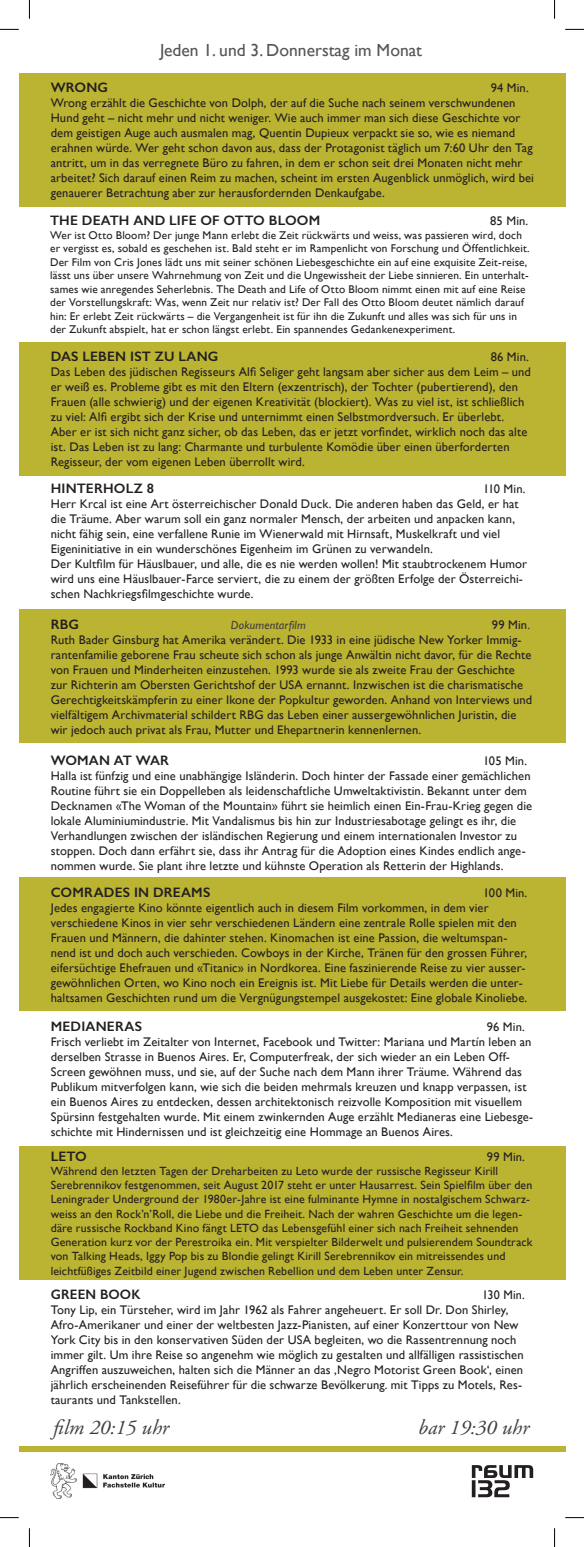
<style>
.page{position:relative;width:584px;height:1547px;background:#fff}
.page>*{position:absolute;margin:0;border:0;box-sizing:border-box;transform-origin:0 0}
.t1{font:italic 20.88px "Adobe Garamond Pro";color:#3e3e3f}
.t2{font:17.5px "Gill Sans";color:#545557}
.t3{font:600 13.75px "Gill Sans";letter-spacing:.01em;color:#231f20}
.t4{font:12.5px/15px "Gill Sans";letter-spacing:.01em;color:#231f20}
.t5{font:11.88px/14.2px "Gill Sans";letter-spacing:.01em;color:#231f20}
.t6{font:italic 11.88px "Gill Sans";letter-spacing:.01em;color:#3e3e3f}
.t7{font:11.25px/13.5px "Gill Sans";letter-spacing:.015em;color:#231f20}
.s1{color:#3e3e3f}
</style>
<div class="page">
<div style="left:19px;top:877px;width:545px;height:134px;background:#bbb332"></div>
<div style="left:19px;top:609px;width:545px;height:134px;background:#bbb332"></div>
<div style="left:19px;top:342px;width:545px;height:133px;background:#bbb332"></div>
<div style="left:19px;top:73px;width:545px;height:134px;background:#bbb332"></div>
<div style="left:19px;top:1146px;width:545px;height:133px;background:#bbb332"></div>
<div style="left:19px;top:1447px;width:545px;height:5px;background:#bbb332"></div>
<img style="left:51px;top:1463px;width:113px;height:36px">
<svg style="left:471px;top:1466px;width:62px;height:32px"></svg>
<svg style="left:471px;top:1465px;width:61px;height:32px"></svg>
<svg style="left:0;top:29px;width:19px;height:1px"></svg>
<svg style="left:565px;top:29px;width:18px;height:1px"></svg>
<svg style="left:0;top:1517px;width:19px;height:1px"></svg>
<svg style="left:565px;top:1517px;width:18px;height:1px"></svg>
<svg style="left:29px;top:0;width:1px;height:19px"></svg>
<svg style="left:29px;top:1528px;width:1px;height:19px"></svg>
<svg style="left:554px;top:0;width:1px;height:19px"></svg>
<svg style="left:554px;top:1528px;width:1px;height:19px"></svg>
<h2 class="t2" style="left:160px;top:39px;width:263px">Jeden 1. und 3. Donnerstag im Monat</h2>
<p class="t3" style="left:51px;top:79px;width:59px">WRONG</p>
<p class="t4" style="left:51px;top:81px;width:484px;text-indent:439px">94 Min.<br>Wrong erzählt die Geschichte von Dolph, der auf die Suche nach seinem verschwundenen Hund geht – nicht mehr und nicht weniger. Wie auch immer man sich diese Geschichte vor dem geistigen Auge auch ausmalen mag, Quentin Dupieux verpackt sie so, wie es niemand erahnen würde. Wer geht schon davon aus, dass der Protagonist täglich um 7:60 Uhr den Tag antritt, um in das verregnete Büro zu fahren, in dem er schon seit drei Monaten nicht mehr arbeitet? Sich darauf einen Reim zu machen, scheint im ersten Augenblick unmöglich, wird bei genauerer Betrachtung aber zur herausfordernden Denkaufgabe.</p>
<p class="t3" style="left:50px;top:212px;width:271px">THE DEATH AND LIFE OF OTTO BLOOM</p>
<p class="t4" style="left:489px;top:213px;width:40px">85 Min.</p>
<p class="t7" style="left:50px;top:228px;width:480px">Wer ist Otto Bloom? Der junge Mann erlebt die Zeit rückwärts und weiss, was passieren wird, doch er vergisst es, sobald es geschehen ist. Bald steht er im Rampenlicht von Forschung und Öffentlichkeit.<br>Der Film von Cris Jones lädt uns mit seiner schönen Liebesgeschichte ein auf eine exquisite Zeit-reise, lässt uns über unsere Wahrnehmung von Zeit und die Ungewissheit der Liebe sinnieren. Ein unterhalt&shy;sames wie anregendes Seherlebnis. The Death and Life of Otto Bloom nimmt einen mit auf eine Reise der Vorstellungskraft: Was, wenn Zeit nur relativ ist? Der Fall des Otto Bloom deutet nämlich darauf hin: Er erlebt Zeit rückwärts – die Vergangenheit ist für ihn die Zukunft und alles was sich für uns in der Zukunft abspielt, hat er schon längst erlebt. Ein spannendes Gedankenexperiment.</p>
<p class="t3" style="left:51px;top:348px;width:169px">DAS LEBEN IST ZU LANG</p>
<p class="t4" style="left:51px;top:349px;width:481px;text-indent:439px">86 Min.<br>Das Leben des jüdischen Regisseurs Alfi Seliger geht langsam aber sicher aus dem Leim – und er weiß es. Probleme gibt es mit den Eltern (exzentrisch), der Tochter (pubertierend), den Frauen (alle schwierig) und der eigenen Kreativität (blockiert). Was zu viel ist, ist schließlich zu viel: Alfi ergibt sich der Krise und unternimmt einen Selbstmordversuch. Er überlebt.<br>Aber er ist sich nicht ganz sicher, ob das Leben, das er jetzt vorfindet, wirklich noch das alte ist. Das Leben ist zu lang: Charmante und turbulente Komödie über einen überforderten Regisseur, der vom eigenen Leben überrollt wird.</p>
<p class="t3" style="left:51px;top:480px;width:105px">HINTERHOLZ 8</p>
<p class="t4" style="left:51px;top:481px;width:477px;text-indent:432px">110 Min.<br>Herr Krcal ist eine Art österreichischer Donald Duck. Die anderen haben das Geld, er hat die Träume. Aber warum soll ein ganz normaler Mensch, der arbeiten und anpacken kann, nicht fähig sein, eine verfallene Runie im Wienerwald mit Hirnsaft, Muskelkraft und viel Eigeninitiative in ein wunderschönes Eigenheim im Grünen zu verwandeln.<br>Der Kultfilm für Häuslbauer, und alle, die es nie werden wollen! Mit staubtrockenem Humor wird uns eine Häuslbauer-Farce serviert, die zu einem der größten Erfolge der Österreichi&shy;schen Nachkriegsfilmgeschichte wurde.</p>
<p class="t3" style="left:51px;top:616px;width:30px">RBG</p>
<p class="t6" style="left:231px;top:618px;width:76px">Dokumentarfilm</p>
<p class="t4" style="left:51px;top:617px;width:482px;text-indent:441px">99 Min<span class="s1">.<br></span>Ruth Bader Ginsburg hat Amerika verändert. Die 1933 in eine jüdische New Yorker Immig&shy;rantenfamilie geborene Frau scheute sich schon als junge Anwältin nicht davor, für die Rechte von Frauen und Minderheiten einzustehen. 1993 wurde sie als zweite Frau der Geschichte zur Richterin am Obersten Gerichtshof der USA ernannt. Inzwischen ist die charismatische Gerechtigkeitskämpferin zu einer Ikone der Popkultur geworden. Anhand von Interviews und vielfältigem Archivmaterial schildert RBG das Leben einer aussergewöhnlichen Juristin, die wir jedoch auch privat als Frau, Mutter und Ehepartnerin kennenlernen.</p>
<p class="t3" style="left:51px;top:752px;width:120px">WOMAN AT WAR</p>
<p class="t4" style="left:51px;top:753px;width:482px;text-indent:432px">105 Min.<br>Halla ist fünfzig und eine unabhängige Isländerin. Doch hinter der Fassade einer gemächlichen Routine führt sie ein Doppelleben als leidenschaftliche Umweltaktivistin. Bekannt unter dem Decknamen «The Woman of the Mountain» führt sie heimlich einen Ein-Frau-Krieg gegen die lokale Aluminiumindustrie. Mit Vandalismus bis hin zur Industriesabotage gelingt es ihr, die Verhandlungen zwischen der isländischen Regierung und einem internationalen Investor zu stoppen. Doch dann erfährt sie, dass ihr Antrag für die Adoption eines Kindes endlich ange&shy;nommen wurde. Sie plant ihre letzte und kühnste Operation als Retterin der Highlands.</p>
<p class="t3" style="left:51px;top:884px;width:161px">COMRADES IN DREAMS</p>
<p class="t4" style="left:51px;top:885px;width:477px;text-indent:432px">100 Min.<br>Jedes engagierte Kino könnte eigentlich auch in diesem Film vorkommen, in dem vier verschiedene Kinos in vier sehr verschiedenen Ländern eine zentrale Rolle spielen mit den Frauen und Männern, die dahinter stehen. Kinomachen ist eine Passion, die weltumspan&shy;nend ist und doch auch verschieden. Cowboys in der Kirche, Tränen für den grossen Führer, eifersüchtige Ehefrauen und «Titanic» in Nordkorea. Eine faszinierende Reise zu vier ausser&shy;gewöhnlichen Orten, wo Kino noch ein Ereignis ist. Mit Liebe für Details werden die unter&shy;haltsamen Geschichten rund um die Vergnügungstempel ausgekostet: Eine globale Kinoliebe.</p>
<p class="t3" style="left:51px;top:1018px;width:93px">MEDIANERAS</p>
<p class="t4" style="left:51px;top:1019px;width:483px;text-indent:436px">96 Min.<br>Frisch verliebt im Zeitalter von Internet, Facebook und Twitter: Mariana und Martín leben an derselben Strasse in Buenos Aires. Er, Computerfreak, der sich wieder an ein Leben Off-Screen gewöhnen muss, und sie, auf der Suche nach dem Mann ihrer Träume. Während das Publikum mitverfolgen kann, wie sich die beiden mehrmals kreuzen und knapp verpassen, ist ein Buenos Aires zu entdecken, dessen architektonisch reizvolle Komposition mit visuellem Spürsinn festgehalten wurde. Mit einem zwinkernden Auge erzählt Medianeras eine Liebesge&shy;schichte mit Hindernissen und ist gleichzeitig eine Hommage an Buenos Aires.</p>
<p class="t3" style="left:51px;top:1148px;width:38px">LETO</p>
<p class="t4" style="left:486px;top:1149px;width:40px">99 Min.</p>
<p class="t5" style="left:51px;top:1163px;width:483px">Während den letzten Tagen der Dreharbeiten zu Leto wurde der russische Regisseur Kirill Serebrennikov festgenommen, seit August 2017 steht er unter Hausarrest. Sein Spielfilm über den Leningrader Underground der 1980er-Jahre ist eine fulminante Hymne in nostalgischem Schwarz&shy;weiss an den Rock’n’Roll, die Liebe und die Freiheit. Nach der wahren Geschichte um die legen&shy;däre russische Rockband Kino fängt LETO das Lebensgefühl einer sich nach Freiheit sehnenden Generation kurz vor der Perestroika ein. Mit verspielter Bilderwelt und pulsierendem Soundtrack von Talking Heads, Iggy Pop bis zu Blondie gelingt Kirill Serebrennikov ein mitreissendes und leichtfüßiges Zeitbild einer Jugend zwischen Rebellion und dem Leben unter Zensur.</p>
<p class="t3" style="left:51px;top:1286px;width:91px">GREEN BOOK</p>
<p class="t4" style="left:51px;top:1287px;width:475px;text-indent:431px">130 Min.<br>Tony Lip, ein Türsteher, wird im Jahr 1962 als Fahrer angeheuert. Er soll Dr. Don Shirley, Afro-Amerikaner und einer der weltbesten Jazz-Pianisten, auf einer Konzerttour von New York City bis in den konservativen Süden der USA begleiten, wo die Rassentrennung noch immer gilt. Um ihre Reise so angenehm wie möglich zu gestalten und allfälligen rassistischen Angriffen auszuweichen, halten sich die Männer an das ‚Negro Motorist Green Book‘, einen jährlich erscheinenden Reiseführer für die schwarze Bevölkerung. mit Tipps zu Motels, Res&shy;taurants und Tankstellen.</p>
<h1 class="t1" style="left:53px;top:1415px;width:117px">film 20:15 uhr</h1>
<h1 class="t1" style="left:418px;top:1415px;width:112px">bar 19:30 uhr</h1>
</div>
